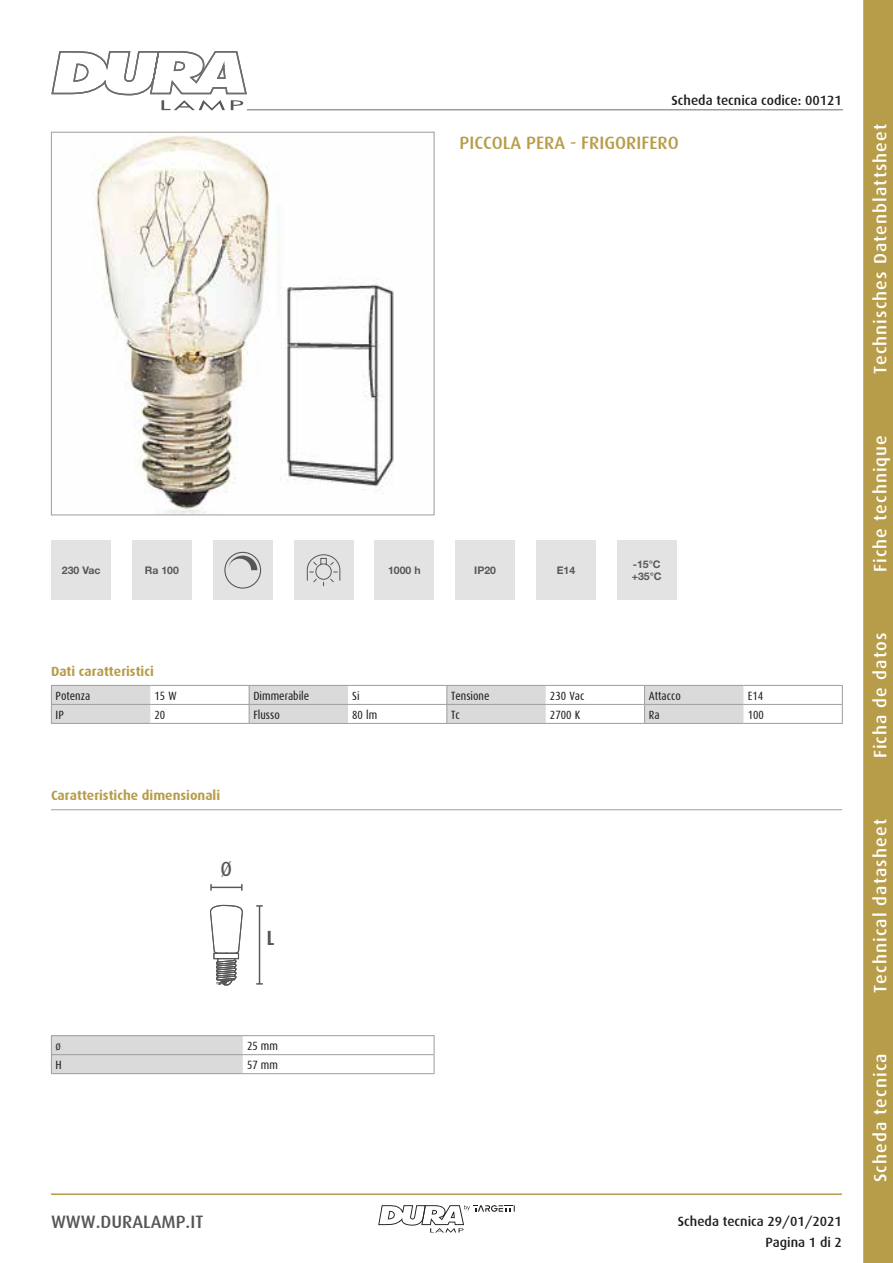
<style>
.page{position:relative;width:893px;height:1263px;background:#fff}
.page>*{position:absolute;margin:0;border:0;box-sizing:border-box;transform-origin:0 0}
.t1{font:500 20.4px "Dax Condensed";color:#575756}
.t2{font:500 18px "Dax";letter-spacing:.06em;color:#fff}
.t3{font:500 18px "Dax";color:#b79c49}
.t4{font:500 18px "Dax";color:#575756}
.t5{font:500 13.5px/21.3px "Dax";color:#1d1d1b;text-align:right}
.t6{font:700 13.5px "Dax";color:#b79c49}
.t7{font:12px "Dax Condensed";color:#1d1d1b}
.t8{font:700 10.5px/12.6px "Helvetica Neue LT Std";color:#585856}
</style>
<div class="page">
<svg style="left:863px;top:0;width:30px;height:1263px;background:#b89e4d"></svg>
<hr style="left:51px;top:1193px;width:791px;height:2px;background:#b79c49">
<svg style="left:378px;top:1205px;width:137px;height:28px"></svg>
<svg style="left:51px;top:51px;width:197px;height:60px"></svg>
<hr style="left:247px;top:109px;width:596px;height:1px;background:#9d9d9c">
<img style="left:93px;top:135px;width:301px;height:378px">
<div style="left:51px;top:132px;width:383px;height:383px;border:1px solid #9d9d9c"></div>
<div style="left:51px;top:540px;width:60px;height:60px;background:#e3e3e3"></div>
<div style="left:617px;top:540px;width:59px;height:60px;background:#e3e3e3"></div>
<div style="left:375px;top:540px;width:59px;height:60px;background:#e3e3e3"></div>
<div style="left:132px;top:540px;width:60px;height:60px;background:#e3e3e3"></div>
<div style="left:455px;top:540px;width:60px;height:60px;background:#e3e3e3"></div>
<div style="left:213px;top:540px;width:60px;height:60px;background:#e3e3e3"></div>
<div style="left:224px;top:552px;width:37px;height:37px;border:1px solid #575756;border-radius:50%"></div>
<svg style="left:228px;top:555px;width:29px;height:15px"></svg>
<div style="left:536px;top:540px;width:60px;height:60px;background:#e3e3e3"></div>
<div style="left:294px;top:540px;width:59px;height:60px;background:#e3e3e3"></div>
<svg style="left:306px;top:554px;width:35px;height:33px"></svg>
<hr style="left:743px;top:685px;width:100px;height:1px;background:#9d9d9c">
<hr style="left:743px;top:704px;width:100px;height:1px;background:#9d9d9c">
<svg style="left:842px;top:686px;width:1px;height:37px"></svg>
<hr style="left:51px;top:723px;width:99px;height:1px;background:#9d9d9c">
<hr style="left:150px;top:723px;width:99px;height:1px;background:#9d9d9c">
<hr style="left:348px;top:723px;width:99px;height:1px;background:#9d9d9c">
<hr style="left:546px;top:723px;width:99px;height:1px;background:#9d9d9c">
<hr style="left:743px;top:723px;width:100px;height:1px;background:#9d9d9c">
<hr style="left:249px;top:723px;width:99px;height:1px;background:#9d9d9c">
<hr style="left:447px;top:723px;width:99px;height:1px;background:#9d9d9c">
<svg style="left:51px;top:685px;width:692px;height:38px"></svg>
<hr style="left:645px;top:723px;width:98px;height:1px;background:#9d9d9c">
<hr style="left:51px;top:1035px;width:192px;height:1px;background:#9d9d9c">
<hr style="left:243px;top:1035px;width:191px;height:1px;background:#9d9d9c">
<svg style="left:51px;top:1036px;width:192px;height:37px;background:#d7d7d7"></svg>
<hr style="left:243px;top:1054px;width:191px;height:1px;background:#9d9d9c">
<svg style="left:434px;top:1036px;width:1px;height:37px"></svg>
<hr style="left:51px;top:1073px;width:192px;height:1px;background:#9d9d9c">
<hr style="left:243px;top:1073px;width:191px;height:1px;background:#9d9d9c">
<hr style="left:211px;top:887px;width:31px;height:1px;background:#575756">
<svg style="left:210px;top:884px;width:2px;height:7px"></svg>
<svg style="left:241px;top:884px;width:2px;height:7px"></svg>
<hr style="left:259px;top:906px;width:1px;height:78px;background:#575756">
<svg style="left:256px;top:905px;width:7px;height:2px"></svg>
<svg style="left:210px;top:904px;width:33px;height:82px"></svg>
<hr style="left:51px;top:809px;width:791px;height:1px;background:#9d9d9c">
<p class="t5" style="left:671px;top:90px;width:172px">Scheda tecnica codice: 00121</p>
<p class="t3" style="left:460px;top:132px;width:221px">PICCOLA PERA - FRIGORIFERO</p>
<p class="t8" style="left:62px;top:564px;width:40px">230 Vac</p>
<p class="t8" style="left:632px;top:557px;width:31px">-15°C +35°C</p>
<p class="t8" style="left:145px;top:564px;width:36px">Ra 100</p>
<p class="t8" style="left:388px;top:564px;width:34px">1000 h</p>
<p class="t8" style="left:474px;top:564px;width:23px">IP20</p>
<p class="t8" style="left:557px;top:564px;width:20px">E14</p>
<p class="t6" style="left:51px;top:664px;width:104px">Dati caratteristici</p>
<p class="t7" style="left:56px;top:689px;width:36px">Potenza</p>
<p class="t7" style="left:155px;top:689px;width:24px">15 W</p>
<p class="t7" style="left:253px;top:689px;width:57px">Dimmerabile</p>
<p class="t7" style="left:352px;top:689px;width:9px">Si</p>
<p class="t7" style="left:451px;top:689px;width:40px">Tensione</p>
<p class="t7" style="left:550px;top:689px;width:36px">230 Vac</p>
<p class="t7" style="left:649px;top:689px;width:33px">Attacco</p>
<p class="t7" style="left:748px;top:689px;width:17px">E14</p>
<p class="t7" style="left:56px;top:708px;width:10px">IP</p>
<p class="t7" style="left:154px;top:708px;width:12px">20</p>
<p class="t7" style="left:253px;top:708px;width:28px">Flusso</p>
<p class="t7" style="left:352px;top:708px;width:27px">80 lm</p>
<p class="t7" style="left:451px;top:708px;width:10px">Tc</p>
<p class="t7" style="left:550px;top:708px;width:32px">2700 K</p>
<p class="t7" style="left:649px;top:708px;width:12px">Ra</p>
<p class="t7" style="left:748px;top:708px;width:18px">100</p>
<p class="t6" style="left:51px;top:788px;width:171px">Caratteristiche dimensionali</p>
<p class="t1" style="left:221px;top:857px;width:13px">Ø</p>
<p class="t1" style="left:267px;top:926px;width:9px">L</p>
<p class="t7" style="left:56px;top:1040px;width:7px">ø</p>
<p class="t7" style="left:247px;top:1040px;width:32px">25 mm</p>
<p class="t7" style="left:56px;top:1059px;width:8px">H</p>
<p class="t7" style="left:247px;top:1059px;width:32px">57 mm</p>
<p class="t4" style="left:51px;top:1212px;width:154px">WWW.DURALAMP.IT</p>
<p class="t5" style="left:678px;top:1211px;width:166px">Scheda tecnica 29/01/2021<br>Pagina 1 di 2</p>
<p class="t2" style="left:870px;top:374px;width:252px;rotate:-90deg">Technisches Datenblattsheet</p>
<p class="t2" style="left:870px;top:572px;width:139px;rotate:-90deg">Fiche technique</p>
<p class="t2" style="left:870px;top:758px;width:127px;rotate:-90deg">Ficha de datos</p>
<p class="t2" style="left:870px;top:993px;width:175px;rotate:-90deg">Technical datasheet</p>
<p class="t2" style="left:870px;top:1182px;width:130px;rotate:-90deg">Scheda tecnica</p>
</div>
